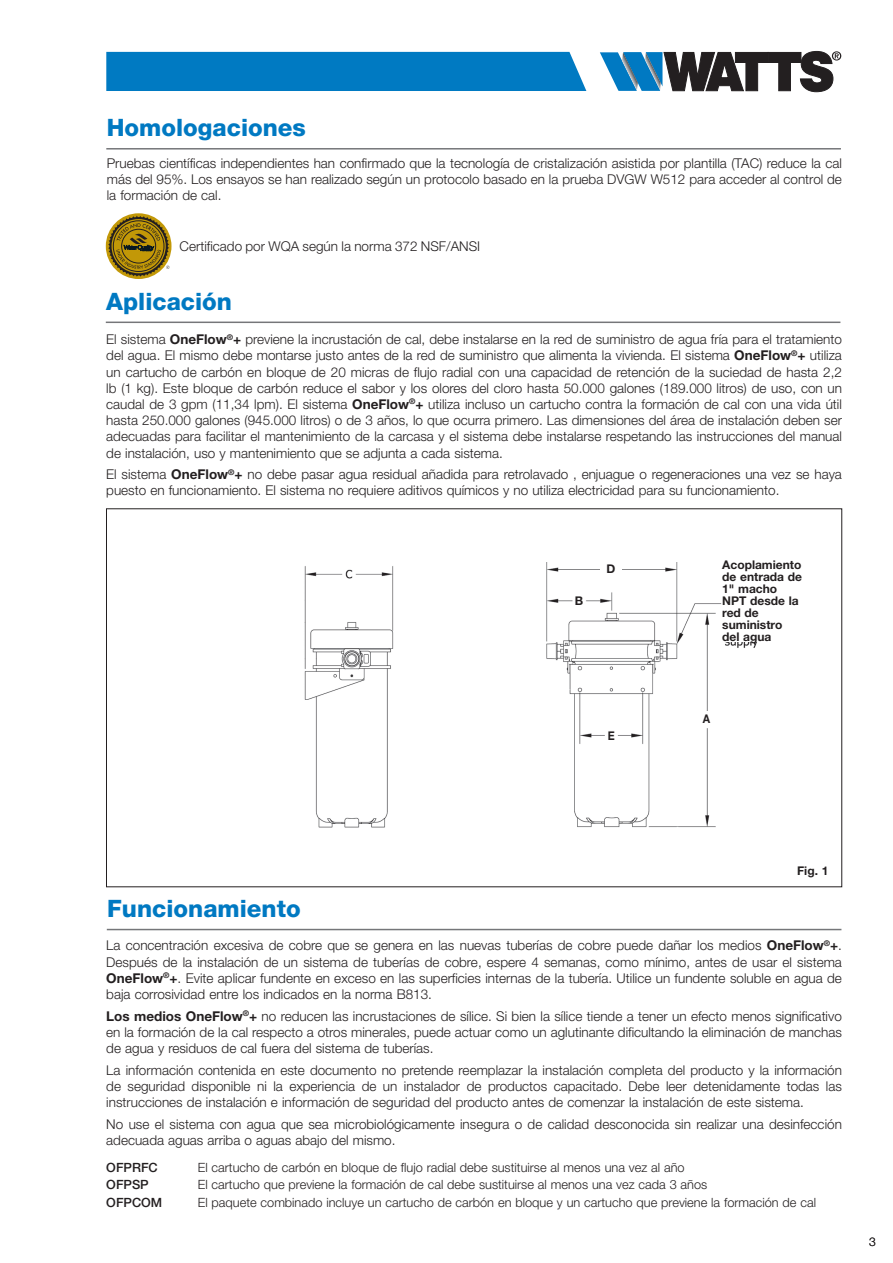
<style>
.page{position:relative;width:893px;height:1263px;background:#fff}
.page>*{position:absolute;margin:0;border:0;box-sizing:border-box;transform-origin:0 0}
.Normale{font:800 24px "Helvetica Neue LT Std";color:#0079c2}
._3_Head{font:300 13.5px/16.2px "Helvetica Neue LT Std";color:#231f20;text-align:justify}
.body-8_5_on_9{font:300 12.75px "Helvetica Neue LT Std";color:#231f20}
.body-8_5_on_9-2{font:500 12.75px "Helvetica Neue LT Std";color:#231f20}
.Callouts_dimension{font:700 12px/12px "Helvetica Neue LT Std";color:#231f20}
.Normale-2{font:700 12px "Helvetica Neue LT Std";color:#231f20}
.Callouts_dimension-2{font:700 12px "Helvetica Neue LT Std";color:#231f20;scale:.9 1}
.t1{font:300 12px "Helvetica Neue LT Std";color:#231f20}
.s1{font-weight:700}
</style>
<div class="page">
<svg style="left:600px;top:51px;width:241px;height:41px"></svg>
<div style="left:106px;top:52px;width:480px;height:39px;background:#007ac2"></div>
<hr style="left:107px;top:929px;width:734px;height:1px;background:#757679">
<hr style="left:106px;top:322px;width:734px;height:1px;background:#757679">
<hr style="left:106px;top:148px;width:735px;height:2px;background:#757679">
<div style="left:106px;top:213px;width:65px;height:66px;background:#c29807;border-radius:50%"></div>
<svg style="left:108px;top:216px;width:61px;height:61px"></svg>
<img style="left:304px;top:566px;width:90px;height:262px">
<img style="left:546px;top:562px;width:211px;height:266px">
<div style="left:722px;top:561px;width:80px;height:80px;background:#fff"></div>
<div style="left:600px;top:563px;width:21px;height:12px;background:#fff"></div>
<div style="left:606px;top:731px;width:11px;height:9px;background:#fff"></div>
<div style="left:701px;top:711px;width:11px;height:15px;background:#fff"></div>
<svg style="left:573px;top:593px;width:13px;height:15px"></svg>
<p class="Normale" style="left:107px;top:113px;width:201px">Homologaciones</p>
<p class="_3_Head" style="left:107px;top:155px;width:737px">Pruebas científicas independientes han confirmado que la tecnología de cristalización asistida por plantilla (TAC) reduce la cal más del 95%. Los ensayos se han realizado según un protocolo basado en la prueba DVGW W512 para acceder al control de la formación de cal.</p>
<p class="_3_Head" style="left:180px;top:238px;width:302px">Certificado por WQA según la norma 372 NSF/ANSI</p>
<p class="Normale" style="left:106px;top:287px;width:127px">Aplicación</p>
<p class="_3_Head" style="left:106px;top:331px;width:737px">El sistema <span class="s1">OneFlow</span><sup>®</sup><span class="s1">+</span> previene la incrustación de cal, debe instalarse en la red de suministro de agua fría para el tratamiento del agua. El mismo debe montarse justo antes de la red de suministro que alimenta la vivienda. El sistema <span class="s1">OneFlow</span><sup>®</sup><span class="s1">+</span> utiliza un cartucho de carbón en bloque de 20 micras de flujo radial con una capacidad de retención de la suciedad de hasta 2,2 lb (1 kg). Este bloque de carbón reduce el sabor y los olores del cloro hasta 50.000 galones (189.000 litros) de uso, con un caudal de 3 gpm (11,34 lpm). El sistema <span class="s1">OneFlow</span><sup>®</sup><span class="s1">+</span> utiliza incluso un cartucho contra la formación de cal con una vida útil hasta 250.000 galones (945.000 litros) o de 3 años, lo que ocurra primero. Las dimensiones del área de instalación deben ser adecuadas para facilitar el mantenimiento de la carcasa y el sistema debe instalarse respetando las instrucciones del manual de instalación, uso y mantenimiento que se adjunta a cada sistema.</p>
<p class="_3_Head" style="left:106px;top:466px;width:737px">El sistema <span class="s1">OneFlow</span><sup>®</sup><span class="s1">+</span> no debe pasar agua residual añadida para retrolavado , enjuague o regeneraciones una vez se haya puesto en funcionamiento. El sistema no requiere aditivos químicos y no utiliza electricidad para su funcionamiento.</p>
<p class="Callouts_dimension" style="left:575px;top:594px;width:10px">B</p>
<p class="Callouts_dimension" style="left:606px;top:563px;width:10px">D</p>
<p class="Callouts_dimension-2" style="left:608px;top:728px;width:9px">E</p>
<p class="Callouts_dimension" style="left:722px;top:559px;width:81px">Acoplamiento de entrada de<br>1" macho<br>NPT desde la red de suministro del agua</p>
<p class="Callouts_dimension-2" style="left:703px;top:711px;width:10px">A</p>
<p class="Normale" style="left:107px;top:894px;width:195px">Funcionamiento</p>
<p class="Normale-2" style="left:797px;top:863px;width:33px">Fig. 1</p>
<p class="_3_Head" style="left:106px;top:937px;width:737px">La concentración excesiva de cobre que se genera en las nuevas tuberías de cobre puede dañar los medios <span class="s1">OneFlow</span><sup>®</sup><span class="s1">+</span>.<br>Después de la instalación de un sistema de tuberías de cobre, espere 4 semanas, como mínimo, antes de usar el sistema <span class="s1">OneFlow</span><sup>®</sup><span class="s1">+</span>. Evite aplicar fundente en exceso en las superficies internas de la tubería. Utilice un fundente soluble en agua de baja corrosividad entre los indicados en la norma B813.</p>
<p class="_3_Head" style="left:106px;top:1008px;width:737px"><span class="s1">Los medios OneFlow</span><sup>®</sup><span class="s1">+</span> no reducen las incrustaciones de sílice. Si bien la sílice tiende a tener un efecto menos significativo en la formación de la cal respecto a otros minerales, puede actuar como un aglutinante dificultando la eliminación de manchas de agua y residuos de cal fuera del sistema de tuberías.</p>
<p class="_3_Head" style="left:106px;top:1062px;width:737px">La información contenida en este documento no pretende reemplazar la instalación completa del producto y la información de seguridad disponible ni la experiencia de un instalador de productos capacitado. Debe leer detenidamente todas las instrucciones de instalación e información de seguridad del producto antes de comenzar la instalación de este sistema.</p>
<p class="_3_Head" style="left:106px;top:1116px;width:737px">No use el sistema con agua que sea microbiológicamente insegura o de calidad desconocida sin realizar una desinfección adecuada aguas arriba o aguas abajo del mismo.</p>
<p class="body-8_5_on_9-2" style="left:106px;top:1159px;width:53px">OFPRFC</p>
<p class="body-8_5_on_9" style="left:198px;top:1159px;width:488px">El cartucho de carbón en bloque de flujo radial debe sustituirse al menos una vez al año</p>
<p class="body-8_5_on_9-2" style="left:106px;top:1177px;width:44px">OFPSP</p>
<p class="body-8_5_on_9" style="left:198px;top:1177px;width:511px">El cartucho que previene la formación de cal debe sustituirse al menos una vez cada 3 años</p>
<p class="body-8_5_on_9-2" style="left:106px;top:1195px;width:57px">OFPCOM</p>
<p class="body-8_5_on_9" style="left:198px;top:1195px;width:620px">El paquete combinado incluye un cartucho de carbón en bloque y un cartucho que previene la formación de cal</p>
<p class="t1" style="left:869px;top:1234px;width:8px">3</p>
</div>
